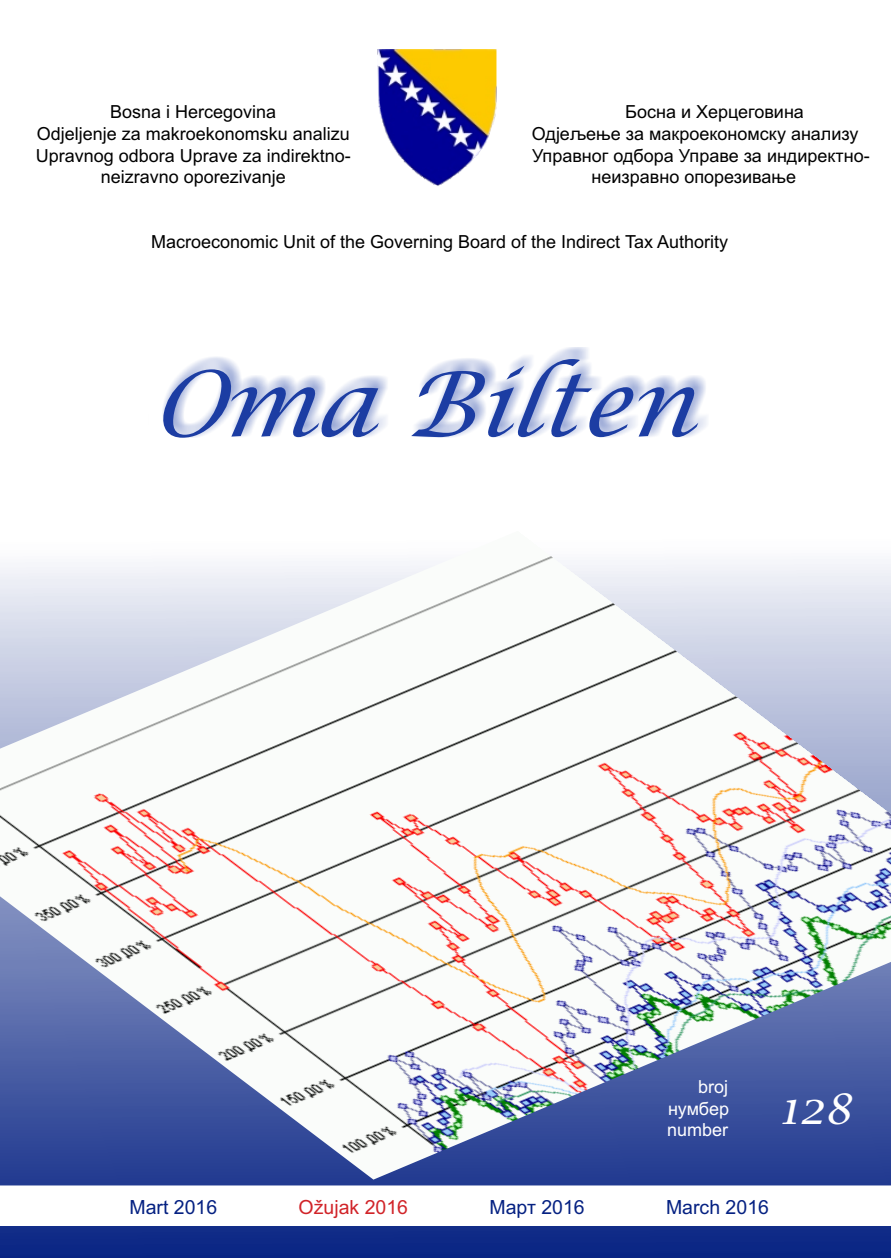
<style>
.page{position:relative;width:891px;height:1260px;background:#fff}
.page>*{position:absolute;margin:0;border:0;box-sizing:border-box;transform-origin:0 0}
.t1{font:italic 90px "Lucida Calligraphy";color:#1c3da3}
.t2{font:italic 45px "Lucida Calligraphy";color:#fff}
.t3{font:19.5px "Arial";color:#052182}
.t4{font:19.5px "Arial";color:#d12429}
.t5{font:18px/21.6px "Arial";color:#000}
.t6{font:18px/21.6px "Arial";color:#fff;text-align:justify}
</style>
<div class="page">
<svg style="left:0;top:1180px;width:891px;height:78px;background:#132e88"></svg>
<img style="left:0;top:556px;width:891px;height:624px">
<div style="left:149px;top:347px;width:560px;height:91px;background:#1c3da3;opacity:.49"></div>
<img style="left:377px;top:49px;width:120px;height:137px">
<div style="left:0;top:1186px;width:891px;height:39px;background:#fff"></div>
<hr style="left:0;top:1225px;width:891px;height:1px;background:#fff">
<p class="t5" style="left:110px;top:103px;width:168px">Bosna i Hercegovina</p>
<p class="t5" style="left:625px;top:103px;width:180px">Босна и Херцеговина</p>
<p class="t5" style="left:37px;top:125px;width:315px">Odjeljenje za makroekonomsku analizu</p>
<p class="t5" style="left:532px;top:125px;width:328px">Одјељење за макроекономску анализу</p>
<p class="t5" style="left:36px;top:146px;width:317px;text-align:center">Upravnog odbora Uprave za indirektno&shy;neizravno oporezivanje</p>
<p class="t5" style="left:592px;top:146px;width:280px;text-indent:-60px">Управног одбора Управе за индиректно&shy;неизравно опорезивање</p>
<p class="t5" style="left:151px;top:233px;width:578px">Macroeconomic Unit of the Governing Board of the Indirect Tax Authority</p>
<p class="t1" style="left:149px;top:359px;width:543px">Oma Bilten</p>
<p class="t6" style="left:667px;top:1078px;width:63px;text-indent:31px">broj нумбер number</p>
<p class="t2" style="left:779px;top:1085px;width:73px">128</p>
<p class="t3" style="left:130px;top:1200px;width:89px">Mart 2016</p>
<p class="t4" style="left:299px;top:1200px;width:111px">Ožujak 2016</p>
<p class="t3" style="left:489px;top:1200px;width:97px">Март 2016</p>
<p class="t3" style="left:666px;top:1200px;width:104px">March 2016</p>
</div>
